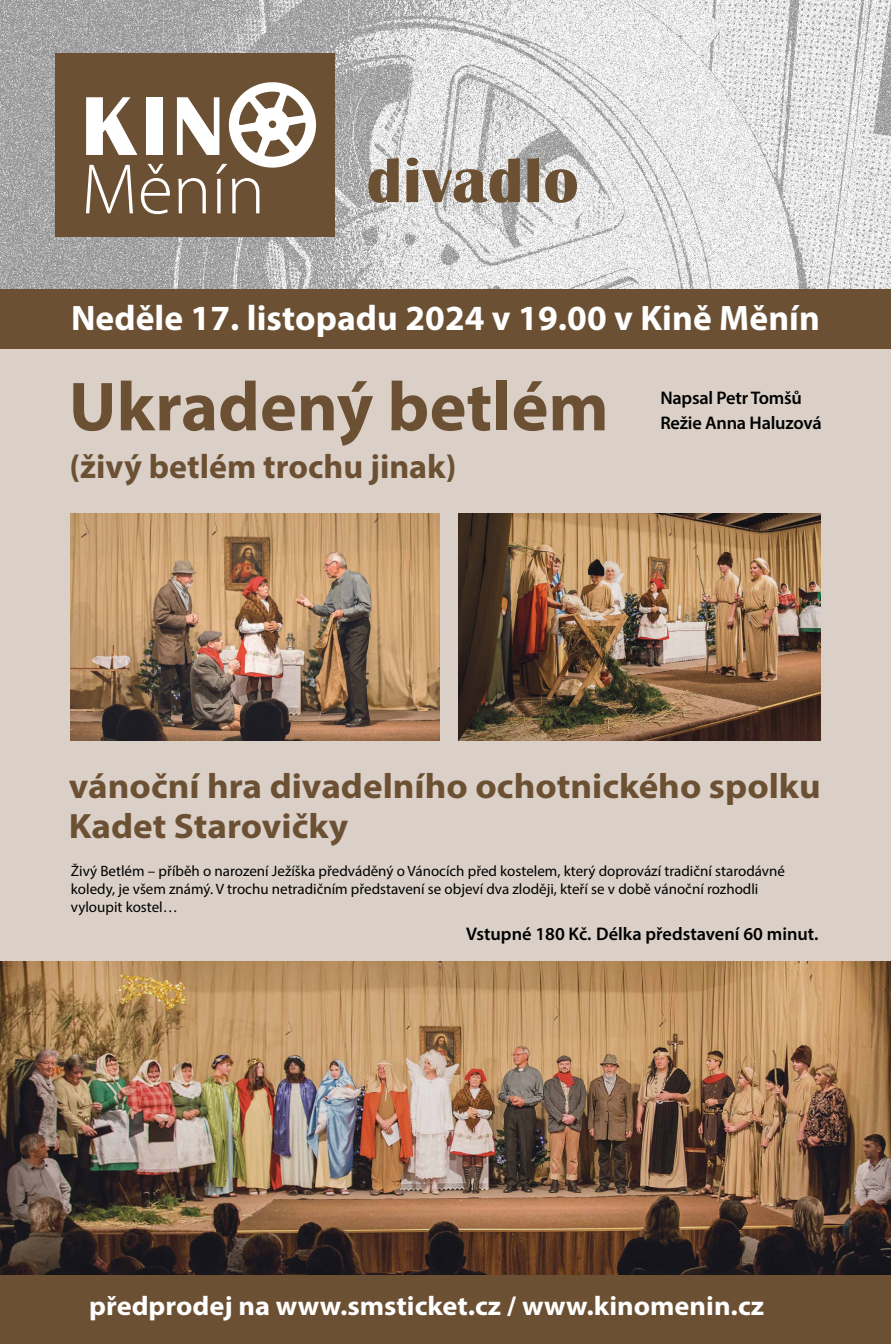
<style>
.page{position:relative;width:891px;height:1344px;background:#fff}
.page>*{position:absolute;margin:0;border:0;box-sizing:border-box;transform-origin:0 0}
.t1{font:700 70px "Myriad Pro";color:#6c5034}
.t2{font:700 65px "Britannic TOT";letter-spacing:.02em;color:#6c5034}
.t3{font:700 35.5px "Myriad Pro";letter-spacing:.005em;color:#fff}
.t4{font:700 35.3px/40px "Myriad Pro";color:#6c5034;scale:1.05 1}
.t5{font:700 34px "Myriad Pro";color:#6c5034}
.t6{font:700 27px "Myriad Pro";color:#fff;scale:1.05 1}
.t7{font:600 18.3px/25px "Myriad Pro";letter-spacing:-.01em;color:#000}
.t8{font:15px/18px "Myriad Pro";color:#000}
</style>
<div class="page">
<div style="left:0;top:349px;width:890px;height:926px;background:#dad0c7"></div>
<img style="left:0;top:0;width:890px;height:289px">
<div style="left:56px;top:54px;width:278px;height:183px;background:#6c5034"></div>
<svg style="left:86px;top:97px;width:51px;height:58px"></svg>
<div style="left:146px;top:97px;width:17px;height:58px;background:#fff"></div>
<svg style="left:86px;top:165px;width:47px;height:48px"></svg>
<svg style="left:141px;top:164px;width:29px;height:50px"></svg>
<svg style="left:177px;top:82px;width:139px;height:131px"></svg>
<div style="left:0;top:289px;width:890px;height:60px;background:#6c5034"></div>
<img style="left:0;top:961px;width:890px;height:313px">
<img style="left:71px;top:513px;width:368px;height:227px">
<img style="left:458px;top:513px;width:362px;height:227px">
<div style="left:0;top:1275px;width:890px;height:69px;background:#6c5034"></div>
<h2 class="t2" style="left:366px;top:144px;width:213px">divadlo</h2>
<h3 class="t3" style="left:71px;top:295px;width:750px">Neděle 17. listopadu 2024 v 19.00 v Kině Měnín</h3>
<h1 class="t1" style="left:69px;top:361px;width:541px">Ukradený betlém</h1>
<h3 class="t5" style="left:69px;top:444px;width:388px">(živý betlém trochu jinak)</h3>
<p class="t7" style="left:660px;top:384px;width:163px">Napsal Petr Tomšů<br>Režie Anna Haluzová</p>
<h3 class="t4" style="left:69px;top:765px;width:717px">vánoční hra divadelního ochotnického spolku<br>Kadet Starovičky</h3>
<p class="t8" style="left:71px;top:862px;width:715px">Živý Betlém – příběh o narození Ježíška předváděný o Vánocích před kostelem, který doprovází tradiční starodávné koledy, je všem známý. V trochu netradičním představení se objeví dva zloději, kteří se v době vánoční rozhodli vyloupit kostel…</p>
<p class="t7" style="left:466px;top:921px;width:354px">Vstupné 180 Kč. Délka představení 60 minut.</p>
<h3 class="t6" style="left:89px;top:1288px;width:644px">předprodej na www.smsticket.cz / www.kinomenin.cz</h3>
</div>
